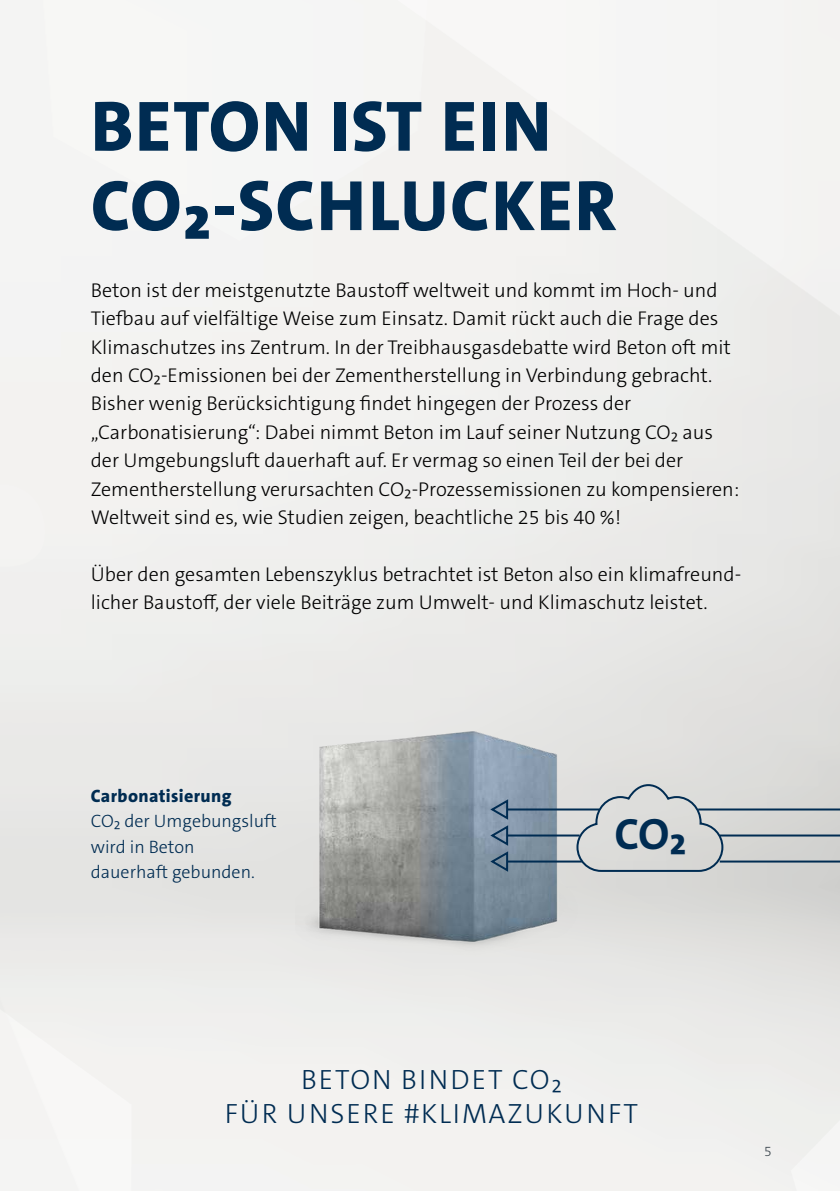
<style>
.page{position:relative;width:840px;height:1191px;background:#fff}
.page>*{position:absolute;margin:0;border:0;box-sizing:border-box;transform-origin:0 0}
.t1{font:800 72px "The Sans C5";letter-spacing:.02em;color:#002c52}
.t2{font:700 44px "The Sans C5";color:#002c52}
._003_Versal_Aussage{font:300 28px "The Sans C5";letter-spacing:.07em;color:#002c52}
._002_Copy{font:300 20px/28.4px "The Sans C5";color:#000}
.t3{font:300 18px "The Sans C5";color:#002c52}
.t4{font:800 18px "The Sans C5";letter-spacing:.02em;color:#002c52}
.t5{font:300 14px "The Sans C5";color:#39444c}
</style>
<div class="page">
<img style="left:0;top:0;width:839px;height:1191px">
<img style="left:295px;top:680px;width:283px;height:295px">
<hr style="left:507px;top:808px;width:92px;height:2px;background:#002c52">
<hr style="left:697px;top:808px;width:142px;height:2px;background:#002c52">
<hr style="left:507px;top:834px;width:72px;height:2px;background:#002c52">
<hr style="left:719px;top:834px;width:120px;height:2px;background:#002c52">
<svg style="left:489px;top:797px;width:20px;height:76px;background:#6b8299"></svg>
<hr style="left:507px;top:860px;width:74px;height:2px;background:#002c52">
<hr style="left:719px;top:860px;width:120px;height:2px;background:#002c52">
<svg style="left:575px;top:783px;width:149px;height:90px;background:#cccfcf"></svg>
<p class="t1" style="left:91px;top:80px;width:461px">BETON IST EIN</p>
<p class="t1" style="left:91px;top:159px;width:527px">CO₂-SCHLUCKER</p>
<p class="_002_Copy" style="left:91px;top:276px;width:628px">Beton ist der meistgenutzte Baustoff weltweit und kommt im Hoch- und</p>
<p class="_002_Copy" style="left:91px;top:305px;width:629px">Tiefbau auf vielfältige Weise zum Einsatz. Damit rückt auch die Frage des</p>
<p class="_002_Copy" style="left:91px;top:333px;width:641px">Klimaschutzes ins Zentrum. In der Treibhausgasdebatte wird Beton oft mit</p>
<p class="_002_Copy" style="left:91px;top:361px;width:622px">den CO₂-Emissionen bei der Zementherstellung in Verbindung gebracht.</p>
<p class="_002_Copy" style="left:91px;top:390px;width:541px">Bisher wenig Berücksichtigung findet hingegen der Prozess der</p>
<p class="_002_Copy" style="left:91px;top:418px;width:623px">„Carbonatisierung“: Dabei nimmt Beton im Lauf seiner Nutzung CO₂ aus</p>
<p class="_002_Copy" style="left:91px;top:446px;width:593px">der Umgebungsluft dauerhaft auf. Er vermag so einen Teil der bei der</p>
<p class="_002_Copy" style="left:91px;top:475px;width:649px">Zementherstellung verursachten CO₂-Prozessemissionen zu kompensieren:<br>Weltweit sind es, wie Studien zeigen, beachtliche 25 bis 40 %!</p>
<p class="_002_Copy" style="left:91px;top:560px;width:651px">Über den gesamten Lebenszyklus betrachtet ist Beton also ein klimafreund&shy;licher Baustoff, der viele Beiträge zum Umwelt- und Klimaschutz leistet.</p>
<p class="t4" style="left:91px;top:784px;width:142px">Carbonatisierung</p>
<p class="t3" style="left:91px;top:809px;width:187px">CO₂ der Umgebungsluft</p>
<p class="t3" style="left:91px;top:835px;width:105px">wird in Beton</p>
<p class="t3" style="left:91px;top:860px;width:165px">dauerhaft gebunden.</p>
<p class="t2" style="left:614px;top:806px;width:73px">CO₂</p>
<p class="_003_Versal_Aussage" style="left:301px;top:1061px;width:262px">BETON BINDET CO₂</p>
<p class="_003_Versal_Aussage" style="left:224px;top:1095px;width:414px">FÜR UNSERE #KLIMAZUKUNFT</p>
<p class="t5" style="left:763px;top:1142px;width:9px">5</p>
</div>
